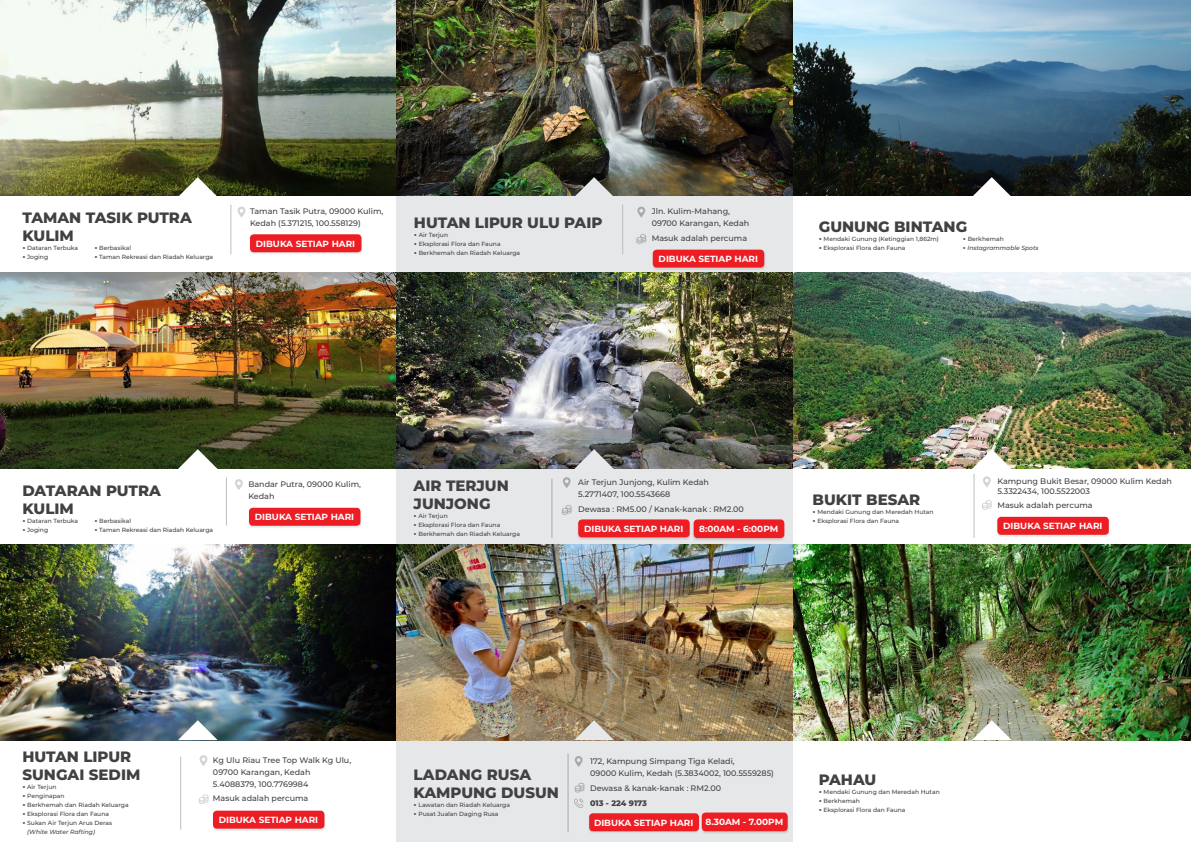
<style>
.page{position:relative;width:1191px;height:842px;background:#fff}
.page>*{position:absolute;margin:0;border:0;box-sizing:border-box;transform-origin:0 0}
.t1{font:800 15px/18px "Montserrat";color:#414042}
.t2{font:700 8.9px "Montserrat";color:#fff}
.t3{font:500 8px/12px "Montserrat";color:#414042}
.t4{font:800 8px "Montserrat";letter-spacing:-.005em;color:#414042}
.t5{font:500 6px "Montserrat";color:#414042}
.t6{font:italic 500 6px "Montserrat";color:#414042}
.s1{font-family:"DIN Pro"}
</style>
<div class="page">
<div style="left:396px;top:740px;width:397px;height:102px;background:#e6e7e8"></div>
<img style="left:0;top:0;width:1191px;height:196px">
<img style="left:0;top:272px;width:1191px;height:196px">
<img style="left:0;top:544px;width:1191px;height:196px">
<svg style="left:178px;top:177px;width:40px;height:19px"></svg>
<svg style="left:972px;top:177px;width:39px;height:19px"></svg>
<svg style="left:178px;top:449px;width:40px;height:20px"></svg>
<svg style="left:178px;top:720px;width:40px;height:20px"></svg>
<svg style="left:574px;top:720px;width:40px;height:20px"></svg>
<svg style="left:972px;top:720px;width:39px;height:20px"></svg>
<svg style="left:972px;top:449px;width:39px;height:20px"></svg>
<hr style="left:180px;top:757px;width:1px;height:73px;background:#bcbec0">
<hr style="left:226px;top:478px;width:1px;height:47px;background:#bcbec0">
<hr style="left:230px;top:205px;width:1px;height:49px;background:#bcbec0">
<hr style="left:567px;top:753px;width:1px;height:79px;background:#a7a9ac">
<hr style="left:973px;top:474px;width:1px;height:64px;background:#bcbec0">
<svg style="left:199px;top:755px;width:8px;height:11px"></svg>
<svg style="left:235px;top:479px;width:8px;height:11px"></svg>
<svg style="left:237px;top:206px;width:8px;height:12px"></svg>
<svg style="left:983px;top:476px;width:7px;height:11px"></svg>
<div style="left:249px;top:234px;width:114px;height:21px;background:#000;opacity:.1"></div>
<div style="left:250px;top:234px;width:111px;height:18px;background:#ed1d24;border-radius:4px"></div>
<div style="left:700px;top:813px;width:89px;height:21px;background:#000;opacity:.1"></div>
<div style="left:702px;top:812px;width:85px;height:19px;background:#ed1d24;border-radius:4px"></div>
<div style="left:996px;top:517px;width:114px;height:20px;background:#000;opacity:.1"></div>
<div style="left:997px;top:517px;width:111px;height:18px;background:#ed1d24;border-radius:4px"></div>
<div style="left:588px;top:813px;width:112px;height:21px;background:#000;opacity:.1"></div>
<div style="left:589px;top:813px;width:110px;height:18px;background:#ed1d24;border-radius:4px"></div>
<div style="left:212px;top:811px;width:114px;height:20px;background:#000;opacity:.1"></div>
<div style="left:213px;top:811px;width:111px;height:18px;background:#ed1d24;border-radius:4px"></div>
<div style="left:248px;top:508px;width:114px;height:20px;background:#000;opacity:.1"></div>
<div style="left:249px;top:508px;width:111px;height:18px;background:#ed1d24;border-radius:4px"></div>
<svg style="left:199px;top:794px;width:9px;height:10px"></svg>
<svg style="left:396px;top:177px;width:397px;height:95px;background:#c7bdba"></svg>
<svg style="left:396px;top:449px;width:397px;height:95px;background:#c9b5b6"></svg>
<svg style="left:982px;top:500px;width:9px;height:10px"></svg>
<svg style="left:567px;top:753px;width:222px;height:69px"></svg>
<p class="t1" style="left:22px;top:208px;width:171px">TAMAN TASIK PUTRA<br>KULIM</p>
<p class="t5" style="left:22px;top:244px;width:57px"><span class="s1">∙</span> Dataran Terbuka</p>
<p class="t5" style="left:94px;top:244px;width:38px"><span class="s1">∙</span> Berbasikal</p>
<p class="t5" style="left:22px;top:253px;width:27px"><span class="s1">∙</span> Joging</p>
<p class="t5" style="left:94px;top:253px;width:120px"><span class="s1">∙</span> Taman Rekreasi dan Riadah Keluarga</p>
<p class="t3" style="left:250px;top:205px;width:135px">Taman Tasik Putra, 09000 Kulim,<br>Kedah (5.371215, 100.558129)</p>
<p class="t3" style="left:652px;top:205px;width:99px">Jln. Kulim-Mahang,<br>09700 Karangan, Kedah</p>
<p class="t3" style="left:652px;top:232px;width:97px">Masuk adalah percuma</p>
<p class="t1" style="left:414px;top:213px;width:190px">HUTAN LIPUR ULU PAIP</p>
<p class="t5" style="left:414px;top:231px;width:36px"><span class="s1">∙</span> Air Terjun</p>
<p class="t5" style="left:414px;top:240px;width:88px"><span class="s1">∙</span> Eksplorasi Flora dan Fauna</p>
<p class="t5" style="left:414px;top:249px;width:108px"><span class="s1">∙</span> Berkhemah dan Riadah Keluarga</p>
<p class="t2" style="left:256px;top:237px;width:101px">DIBUKA SETIAP HARI</p>
<p class="t2" style="left:658px;top:252px;width:101px">DIBUKA SETIAP HARI</p>
<p class="t1" style="left:819px;top:217px;width:150px">GUNUNG BINTANG</p>
<p class="t5" style="left:819px;top:235px;width:122px"><span class="s1">∙</span> Mendaki Gunung (Ketinggian 1,862m)</p>
<p class="t5" style="left:963px;top:235px;width:42px"><span class="s1">∙</span> Berkhemah</p>
<p class="t5" style="left:819px;top:244px;width:88px"><span class="s1">∙</span> Eksplorasi Flora dan Fauna</p>
<p class="t6" style="left:963px;top:244px;width:77px"><span class="s1">∙</span> Instagrammable Spots</p>
<p class="t1" style="left:22px;top:480px;width:140px">DATARAN PUTRA</p>
<p class="t1" style="left:22px;top:498px;width:53px">KULIM</p>
<p class="t5" style="left:22px;top:516px;width:57px"><span class="s1">∙</span> Dataran Terbuka</p>
<p class="t5" style="left:94px;top:516px;width:38px"><span class="s1">∙</span> Berbasikal</p>
<p class="t5" style="left:22px;top:525px;width:27px"><span class="s1">∙</span> Joging</p>
<p class="t5" style="left:94px;top:525px;width:120px"><span class="s1">∙</span> Taman Rekreasi dan Riadah Keluarga</p>
<p class="t3" style="left:248px;top:478px;width:114px">Bandar Putra, 09000 Kulim,<br>Kedah</p>
<p class="t2" style="left:255px;top:510px;width:101px">DIBUKA SETIAP HARI</p>
<p class="t1" style="left:413px;top:476px;width:97px">AIR TERJUN<br>JUNJONG</p>
<p class="t5" style="left:413px;top:512px;width:36px"><span class="s1">∙</span> Air Terjun</p>
<p class="t5" style="left:413px;top:521px;width:88px"><span class="s1">∙</span> Eksplorasi Flora dan Fauna</p>
<p class="t5" style="left:413px;top:530px;width:108px"><span class="s1">∙</span> Berkhemah dan Riadah Keluarga</p>
<p class="t3" style="left:578px;top:476px;width:132px">Air Terjun Junjong, Kulim Kedah</p>
<p class="t3" style="left:578px;top:488px;width:93px">5.2771407, 100.5543668</p>
<p class="t3" style="left:578px;top:503px;width:167px">Dewasa : RM5.00 / Kanak-kanak : RM2.00</p>
<p class="t2" style="left:584px;top:522px;width:101px">DIBUKA SETIAP HARI</p>
<p class="t2" style="left:699px;top:522px;width:81px">8:00AM - 6:00PM</p>
<p class="t1" style="left:812px;top:489px;width:109px">BUKIT BESAR</p>
<p class="t5" style="left:812px;top:507px;width:122px"><span class="s1">∙</span> Mendaki Gunung dan Meredah Hutan</p>
<p class="t5" style="left:812px;top:516px;width:88px"><span class="s1">∙</span> Eksplorasi Flora dan Fauna</p>
<p class="t3" style="left:997px;top:474px;width:176px">Kampung Bukit Besar, 09000 Kulim Kedah</p>
<p class="t3" style="left:997px;top:484px;width:94px">5.3322434, 100.5522003</p>
<p class="t3" style="left:997px;top:499px;width:97px">Masuk adalah percuma</p>
<p class="t2" style="left:1003px;top:519px;width:101px">DIBUKA SETIAP HARI</p>
<p class="t1" style="left:22px;top:747px;width:119px">HUTAN LIPUR<br>SUNGAI SEDIM</p>
<p class="t5" style="left:22px;top:783px;width:36px"><span class="s1">∙</span> Air Terjun</p>
<p class="t5" style="left:22px;top:792px;width:44px"><span class="s1">∙</span> Penginapan</p>
<p class="t5" style="left:22px;top:801px;width:108px"><span class="s1">∙</span> Berkhemah dan Riadah Keluarga</p>
<p class="t5" style="left:22px;top:810px;width:88px"><span class="s1">∙</span> Eksplorasi Flora dan Fauna</p>
<p class="t5" style="left:22px;top:819px;width:91px"><span class="s1">∙</span> Sukan Air Terjun Arus Deras</p>
<p class="t6" style="left:27px;top:828px;width:69px">(White Water Rafting)</p>
<p class="t3" style="left:213px;top:753px;width:140px">Kg Ulu Riau Tree Top Walk Kg Ulu,<br>09700 Karangan, Kedah<br>5.4088379, 100.7769984</p>
<p class="t3" style="left:213px;top:792px;width:97px">Masuk adalah percuma</p>
<p class="t3" style="left:590px;top:755px;width:185px">172, Kampung Simpang Tiga Keladi,<br>09000 Kulim, Kedah (5.3834002, 100.5559285)</p>
<p class="t3" style="left:590px;top:782px;width:132px">Dewasa &amp; kanak-kanak : RM2.00</p>
<p class="t4" style="left:590px;top:797px;width:58px">013 - 224 9173</p>
<p class="t1" style="left:413px;top:765px;width:147px">LADANG RUSA<br>KAMPUNG DUSUN</p>
<p class="t5" style="left:413px;top:801px;width:98px"><span class="s1">∙</span> Lawatan dan Riadah Keluarga</p>
<p class="t5" style="left:413px;top:810px;width:86px"><span class="s1">∙</span> Pusat Jualan Daging Rusa</p>
<p class="t2" style="left:219px;top:813px;width:101px">DIBUKA SETIAP HARI</p>
<p class="t2" style="left:594px;top:816px;width:101px">DIBUKA SETIAP HARI</p>
<p class="t2" style="left:705px;top:816px;width:79px">8.30AM - 7.00PM</p>
<p class="t1" style="left:819px;top:770px;width:59px">PAHAU</p>
<p class="t5" style="left:819px;top:787px;width:122px"><span class="s1">∙</span> Mendaki Gunung dan Meredah Hutan</p>
<p class="t5" style="left:819px;top:796px;width:42px"><span class="s1">∙</span> Berkhemah</p>
<p class="t5" style="left:819px;top:805px;width:88px"><span class="s1">∙</span> Eksplorasi Flora dan Fauna</p>
</div>
